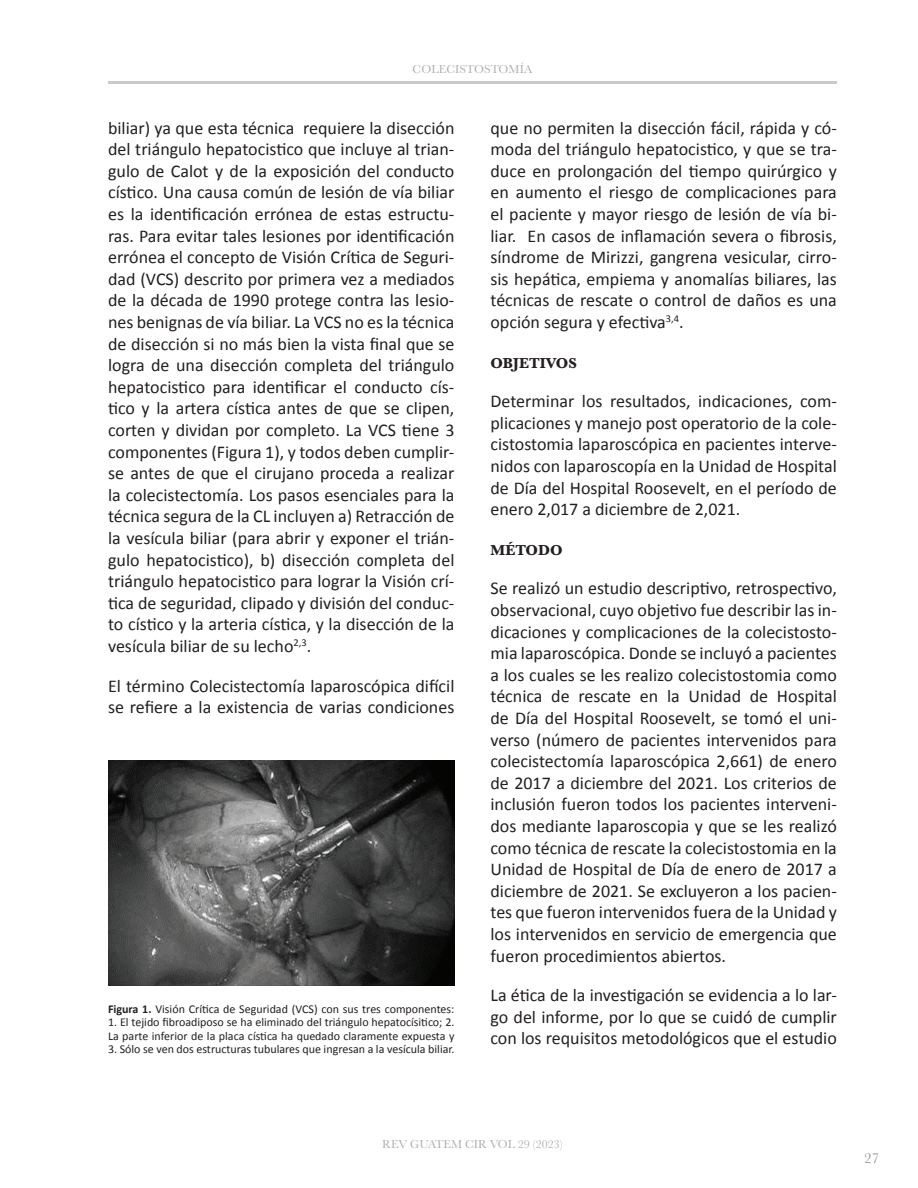
<style>
.page{position:relative;width:918px;height:1188px;background:#fff}
.page>*{position:absolute;margin:0;border:0;box-sizing:border-box;transform-origin:0 0}
.t1{font:18px/21.6px "Calibri";color:#231f20;text-align:justify}
.t2{font:700 15px "Baskerville";color:#231f20}
.t3{font:15px "Baskerville";color:#939598}
.t4{font:12px/13.5px "Calibri";color:#231f20}
.t5{font:12px "Baskerville";color:#afafaf}
.s1{font-weight:700}
</style>
<div class="page">
<hr style="left:108px;top:81px;width:729px;height:3px;background:#939598">
<img style="left:108px;top:760px;width:346px;height:226px">
<p class="t5" style="left:413px;top:62px;width:121px">COLECISTOSTOMÍA</p>
<p class="t1" style="left:108px;top:118px;width:348px">biliar) ya que esta técnica requiere la disección del triángulo hepatocistico que incluye al trian&shy;gulo de Calot y de la exposición del conducto cístico. Una causa común de lesión de vía biliar es la identificación errónea de estas estructu&shy;ras. Para evitar tales lesiones por identificación errónea el concepto de Visión Crítica de Seguri&shy;dad (VCS) descrito por primera vez a mediados de la década de 1990 protege contra las lesio&shy;nes benignas de vía biliar. La VCS no es la técnica de disección si no más bien la vista final que se logra de una disección completa del triángulo hepatocistico para identificar el conducto cís&shy;tico y la artera cística antes de que se clipen, corten y dividan por completo. La VCS tiene 3 componentes (Figura 1), y todos deben cumplir&shy;se antes de que el cirujano proceda a realizar la colecistectomía. Los pasos esenciales para la técnica segura de la CL incluyen a) Retracción de la vesícula biliar (para abrir y exponer el trián&shy;gulo hepatocistico), b) disección completa del triángulo hepatocistico para lograr la Visión crí&shy;tica de seguridad, clipado y división del conduc&shy;to cístico y la arteria cística, y la disección de la vesícula biliar de su lecho<sup>2,3</sup>.</p>
<p class="t1" style="left:108px;top:676px;width:348px">El término Colecistectomía laparoscópica difícil se refiere a la existencia de varias condiciones</p>
<p class="t4" style="left:108px;top:1003px;width:348px"><span class="s1">Figura 1.</span> Visión Crítica de Seguridad (VCS) con sus tres componentes:</p>
<p class="t4" style="left:108px;top:1016px;width:348px">1. El tejido fibroadiposo se ha eliminado del triángulo hepatocísitico; 2.<br>La parte inferior de la placa cística ha quedado claramente expuesta y</p>
<p class="t4" style="left:108px;top:1043px;width:348px">3. Sólo se ven dos estructuras tubulares que ingresan a la vesícula biliar.</p>
<p class="t1" style="left:490px;top:118px;width:348px">que no permiten la disección fácil, rápida y có&shy;moda del triángulo hepatocistico, y que se tra&shy;duce en prolongación del tiempo quirúrgico y en aumento el riesgo de complicaciones para el paciente y mayor riesgo de lesión de vía bi&shy;liar. En casos de inflamación severa o fibrosis, síndrome de Mirizzi, gangrena vesicular, cirro&shy;sis hepática, empiema y anomalías biliares, las técnicas de rescate o control de daños es una opción segura y efectiva<sup>3,4</sup>.</p>
<p class="t2" style="left:490px;top:354px;width:88px">OBJETIVOS</p>
<p class="t1" style="left:490px;top:392px;width:348px">Determinar los resultados, indicaciones, com&shy;plicaciones y manejo post operatorio de la cole&shy;cistostomia laparoscópica en pacientes interve&shy;nidos con laparoscopía en la Unidad de Hospital de Día del Hospital Roosevelt, en el período de enero 2,017 a diciembre de 2,021.</p>
<p class="t2" style="left:490px;top:541px;width:74px">MÉTODO</p>
<p class="t1" style="left:490px;top:579px;width:348px">Se realizó un estudio descriptivo, retrospectivo, observacional, cuyo objetivo fue describir las in&shy;dicaciones y complicaciones de la colecistosto&shy;mia laparoscópica. Donde se incluyó a pacientes a los cuales se les realizo colecistostomia como técnica de rescate en la Unidad de Hospital de Día del Hospital Roosevelt, se tomó el uni&shy;verso (número de pacientes intervenidos para colecistectomía laparoscópica 2,661) de enero de 2017 a diciembre del 2021. Los criterios de inclusión fueron todos los pacientes interveni&shy;dos mediante laparoscopia y que se les realizó como técnica de rescate la colecistostomia en la Unidad de Hospital de Día de enero de 2017 a diciembre de 2021. Se excluyeron a los pacien&shy;tes que fueron intervenidos fuera de la Unidad y los intervenidos en servicio de emergencia que fueron procedimientos abiertos.</p>
<p class="t1" style="left:490px;top:986px;width:348px">La ética de la investigación se evidencia a lo lar&shy;go del informe, por lo que se cuidó de cumplir con los requisitos metodológicos que el estudio</p>
<p class="t5" style="left:382px;top:1137px;width:182px">REV GUATEM CIR VOL 29 (2023)</p>
<p class="t3" style="left:864px;top:1149px;width:16px">27</p>
</div>
